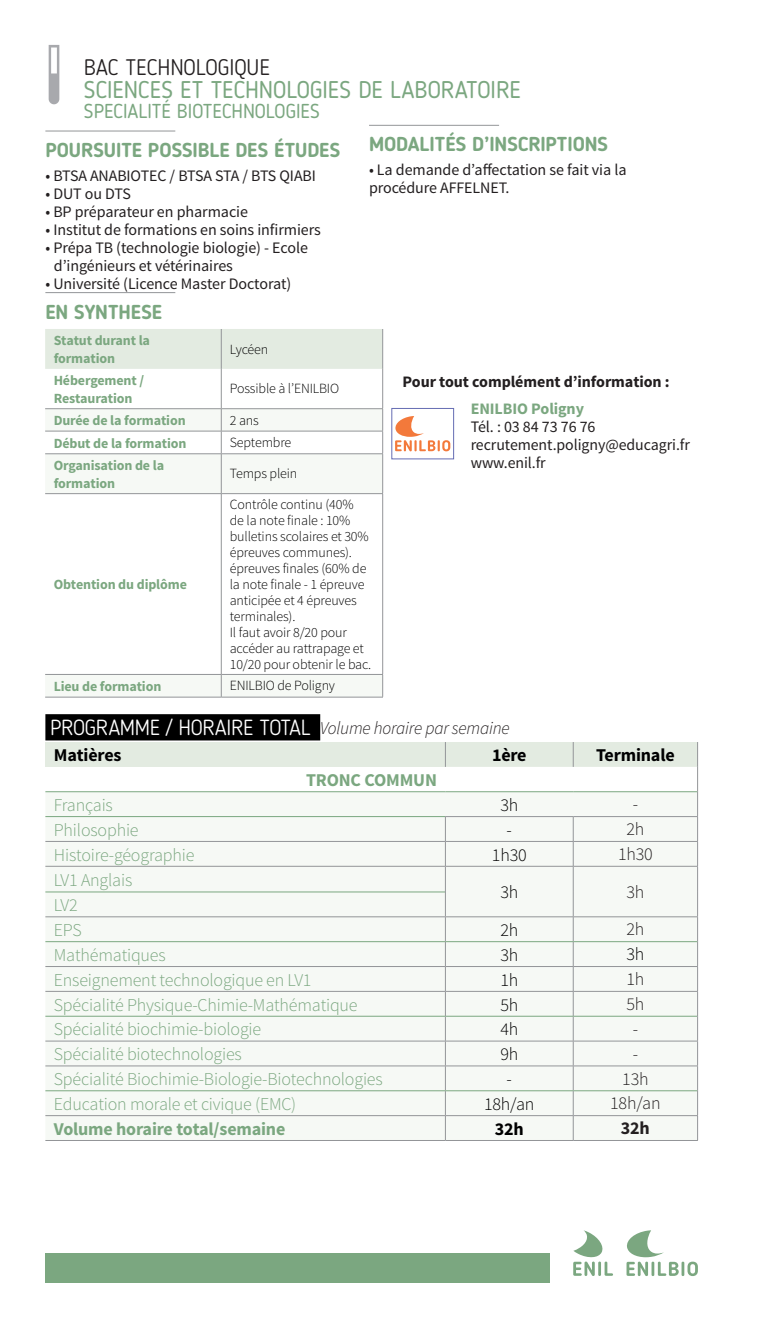
<style>
.page{position:relative;width:766px;height:1333px;background:#fff}
.page>*{position:absolute;margin:0;border:0;box-sizing:border-box;transform-origin:0 0}
.t1{font:24px "Blogger Sans";color:#7ba780}
.t2{font:300 22.4px "Blogger Sans";color:#231f20}
.t3{font:300 21.8px "Blogger Sans";letter-spacing:-.01em;color:#fff}
.t4{font:700 20px "Blogger Sans";letter-spacing:-.005em;color:#7ba780}
.t5{font:20px "Blogger Sans";color:#7ba780}
.t6{font:300 18px "Source Sans Pro";letter-spacing:-.01em;color:#7ba780}
.t7{font:700 18px "Source Sans Pro";letter-spacing:-.01em;color:#7ba780}
.t8{font:300 18px "Source Sans Pro";letter-spacing:-.01em;color:#000}
.t9{font:300 18px "Source Sans Pro";letter-spacing:-.01em;color:#231f20}
.t10{font:italic 300 18px "Source Sans Pro";letter-spacing:-.01em;color:#231f20}
.t11{font:700 18px "Source Sans Pro";letter-spacing:-.01em;color:#000001}
.t12{font:700 18px "Source Sans Pro";color:#000}
.t13{font:700 18px "Source Sans Pro";color:#231f20}
.t14{font:16px/18px "Source Sans Pro";letter-spacing:-.005em;color:#231f20}
.t15{font:700 16px "Source Sans Pro";letter-spacing:-.005em;color:#231f20}
.t16{font:300 14px/16px "Source Sans Pro";letter-spacing:-.01em;color:#000}
.t17{font:700 14px/18px "Source Sans Pro";letter-spacing:-.01em;color:#7ba780}
.s1{font-weight:700;color:#7ba780}
</style>
<div class="page">
<svg style="left:573px;top:1230px;width:40px;height:45px"></svg>
<hr style="left:681px;top:1261px;width:3px;height:14px;background:#7ba780">
<svg style="left:687px;top:1261px;width:10px;height:14px"></svg>
<svg style="left:626px;top:1230px;width:52px;height:45px"></svg>
<div style="left:391px;top:408px;width:63px;height:51px;background:#fff;border:1px solid #656db3"></div>
<div style="left:45px;top:714px;width:275px;height:26px;background:#000"></div>
<div style="left:45px;top:742px;width:400px;height:24px;background:#e3ebe1"></div>
<div style="left:45px;top:792px;width:400px;height:348px;background:#f6f9f5"></div>
<div style="left:45px;top:842px;width:400px;height:74px;background:#f6f9f5"></div>
<div style="left:45px;top:917px;width:400px;height:173px;background:#f6f9f5"></div>
<hr style="left:45px;top:865px;width:400px;height:1px;background:#939598">
<hr style="left:45px;top:991px;width:400px;height:1px;background:#939598">
<hr style="left:45px;top:1065px;width:400px;height:1px;background:#939598">
<hr style="left:573px;top:1140px;width:124px;height:1px;background:#939598">
<hr style="left:45px;top:891px;width:400px;height:1px;background:#7ba780">
<hr style="left:45px;top:916px;width:400px;height:1px;background:#939598">
<hr style="left:445px;top:1140px;width:128px;height:1px;background:#939598">
<hr style="left:45px;top:1140px;width:400px;height:1px;background:#939598">
<hr style="left:45px;top:791px;width:400px;height:1px;background:#7ba780">
<hr style="left:45px;top:941px;width:400px;height:1px;background:#7ba780">
<hr style="left:45px;top:966px;width:400px;height:1px;background:#939598">
<hr style="left:45px;top:1090px;width:400px;height:1px;background:#7ba780">
<hr style="left:45px;top:1115px;width:400px;height:1px;background:#939598">
<hr style="left:45px;top:1015px;width:400px;height:1px;background:#7ba780">
<hr style="left:45px;top:1040px;width:400px;height:1px;background:#939598">
<hr style="left:45px;top:816px;width:400px;height:1px;background:#7ba780">
<svg style="left:445px;top:742px;width:253px;height:398px"></svg>
<hr style="left:45px;top:841px;width:400px;height:1px;background:#939598">
<hr style="left:45px;top:130px;width:130px;height:1px;background:#939598">
<svg style="left:395px;top:416px;width:55px;height:35px"></svg>
<svg style="left:49px;top:45px;width:10px;height:59px"></svg>
<div style="left:45px;top:1253px;width:505px;height:29px;background:#7ba780"></div>
<hr style="left:369px;top:125px;width:130px;height:1px;background:#939598">
<hr style="left:45px;top:292px;width:130px;height:1px;background:#939598">
<div style="left:45px;top:329px;width:337px;height:40px;background:#e3ebe1"></div>
<svg style="left:45px;top:409px;width:337px;height:287px"></svg>
<hr style="left:221px;top:369px;width:1px;height:39px;background:#939598">
<hr style="left:382px;top:369px;width:1px;height:39px;background:#939598">
<hr style="left:221px;top:494px;width:1px;height:180px;background:#939598">
<hr style="left:382px;top:494px;width:1px;height:180px;background:#939598">
<hr style="left:382px;top:329px;width:1px;height:40px;background:#939598">
<hr style="left:221px;top:329px;width:1px;height:40px;background:#939598">
<hr style="left:221px;top:408px;width:162px;height:1px;background:#939598">
<svg style="left:382px;top:409px;width:1px;height:44px"></svg>
<hr style="left:221px;top:431px;width:162px;height:1px;background:#939598">
<hr style="left:221px;top:674px;width:162px;height:1px;background:#939598">
<svg style="left:382px;top:675px;width:1px;height:21px"></svg>
<hr style="left:221px;top:696px;width:162px;height:1px;background:#939598">
<hr style="left:45px;top:674px;width:176px;height:1px;background:#939598">
<svg style="left:221px;top:674px;width:1px;height:22px"></svg>
<hr style="left:45px;top:696px;width:176px;height:1px;background:#939598">
<hr style="left:221px;top:453px;width:162px;height:1px;background:#939598">
<hr style="left:382px;top:454px;width:1px;height:39px;background:#939598">
<hr style="left:221px;top:493px;width:162px;height:1px;background:#939598">
<hr style="left:45px;top:453px;width:176px;height:1px;background:#939598">
<hr style="left:221px;top:454px;width:1px;height:39px;background:#939598">
<hr style="left:45px;top:493px;width:176px;height:1px;background:#939598">
<hr style="left:45px;top:408px;width:176px;height:1px;background:#939598">
<svg style="left:221px;top:409px;width:1px;height:44px"></svg>
<hr style="left:45px;top:431px;width:176px;height:1px;background:#939598">
<p class="t2" style="left:84px;top:54px;width:187px">BAC TECHNOLOGIQUE</p>
<p class="t1" style="left:84px;top:75px;width:438px">SCIENCES ET TECHNOLOGIES DE LABORATOIRE</p>
<p class="t5" style="left:84px;top:99px;width:237px">SPECIALITÉ BIOTECHNOLOGIES</p>
<p class="t4" style="left:45px;top:138px;width:296px">POURSUITE POSSIBLE DES ÉTUDES</p>
<p class="t14" style="left:45px;top:167px;width:272px">• BTSA ANABIOTEC / BTSA STA / BTS QIABI</p>
<p class="t14" style="left:45px;top:185px;width:87px">• DUT ou DTS</p>
<p class="t14" style="left:45px;top:203px;width:204px">• BP préparateur en pharmacie</p>
<p class="t14" style="left:45px;top:221px;width:277px">• Institut de formations en soins infirmiers</p>
<p class="t14" style="left:54px;top:239px;width:255px;text-indent:-9px">• Prépa TB (technologie biologie) - Ecole d’ingénieurs et vétérinaires</p>
<p class="t14" style="left:45px;top:275px;width:247px">• Université (Licence Master Doctorat)</p>
<p class="t4" style="left:45px;top:299px;width:118px">EN SYNTHESE</p>
<p class="t17" style="left:54px;top:332px;width:98px">Statut durant la formation</p>
<p class="t16" style="left:230px;top:341px;width:40px">Lycéen</p>
<p class="t17" style="left:54px;top:372px;width:92px">Hébergement /<br>Restauration</p>
<p class="t16" style="left:230px;top:381px;width:111px">Possible à l’ENILBIO</p>
<p class="t17" style="left:54px;top:412px;width:133px">Durée de la formation</p>
<p class="t16" style="left:230px;top:412px;width:31px">2 ans</p>
<p class="t17" style="left:54px;top:434px;width:134px">Début de la formation</p>
<p class="t16" style="left:230px;top:434px;width:63px">Septembre</p>
<p class="t17" style="left:54px;top:457px;width:112px">Organisation de la formation</p>
<p class="t16" style="left:230px;top:466px;width:69px">Temps plein</p>
<p class="t4" style="left:369px;top:132px;width:240px">MODALITÉS D’INSCRIPTIONS</p>
<p class="t14" style="left:369px;top:161px;width:259px">• La demande d’affectation se fait via la procédure AFFELNET.</p>
<p class="t15" style="left:402px;top:371px;width:268px">Pour tout complément d’information :</p>
<p class="t14" style="left:470px;top:400px;width:221px"><span class="s1">ENILBIO Poligny<br></span>Tél. : 03 84 73 76 76 recrutement.poligny@educagri.fr www.enil.fr</p>
<p class="t17" style="left:54px;top:576px;width:135px">Obtention du diplôme</p>
<p class="t16" style="left:230px;top:496px;width:140px">Contrôle continu (40% de la note finale : 10% bulletins scolaires et 30% épreuves communes). épreuves finales (60% de la note finale - 1 épreuve anticipée et 4 épreuves terminales).</p>
<p class="t16" style="left:230px;top:624px;width:143px">Il faut avoir 8/20 pour accéder au rattrapage et<br>10/20 pour obtenir le bac.</p>
<p class="t17" style="left:54px;top:678px;width:109px">Lieu de formation</p>
<p class="t16" style="left:230px;top:678px;width:107px">ENILBIO de Poligny</p>
<p class="t3" style="left:50px;top:714px;width:262px">PROGRAMME / HORAIRE TOTAL</p>
<p class="t11" style="left:54px;top:743px;width:69px">Matières</p>
<p class="t11" style="left:492px;top:743px;width:36px">1ère</p>
<p class="t11" style="left:596px;top:743px;width:80px">Terminale</p>
<p class="t7" style="left:306px;top:768px;width:132px">TRONC COMMUN</p>
<p class="t6" style="left:54px;top:794px;width:60px">Français</p>
<p class="t8" style="left:500px;top:794px;width:19px">3h</p>
<p class="t9" style="left:632px;top:793px;width:7px">-</p>
<p class="t6" style="left:54px;top:818px;width:86px">Philosophie</p>
<p class="t8" style="left:506px;top:818px;width:7px">-</p>
<p class="t9" style="left:626px;top:818px;width:19px">2h</p>
<p class="t6" style="left:54px;top:843px;width:142px">Histoire-géographie</p>
<p class="t8" style="left:491px;top:843px;width:36px">1h30</p>
<p class="t9" style="left:617px;top:843px;width:36px">1h30</p>
<p class="t6" style="left:54px;top:869px;width:80px">LV1 Anglais</p>
<p class="t10" style="left:320px;top:717px;width:191px">Volume horaire par semaine</p>
<p class="t8" style="left:500px;top:881px;width:19px">3h</p>
<p class="t9" style="left:626px;top:880px;width:19px">3h</p>
<p class="t6" style="left:54px;top:894px;width:25px">LV2</p>
<p class="t6" style="left:54px;top:919px;width:29px">EPS</p>
<p class="t8" style="left:500px;top:919px;width:19px">2h</p>
<p class="t9" style="left:626px;top:918px;width:19px">2h</p>
<p class="t6" style="left:54px;top:943px;width:113px">Mathématiques</p>
<p class="t8" style="left:500px;top:943px;width:19px">3h</p>
<p class="t8" style="left:626px;top:943px;width:19px">3h</p>
<p class="t6" style="left:54px;top:968px;width:259px">Enseignement technologique en LV1</p>
<p class="t8" style="left:500px;top:968px;width:19px">1h</p>
<p class="t9" style="left:626px;top:968px;width:19px">1h</p>
<p class="t6" style="left:54px;top:993px;width:305px">Spécialité Physique-Chimie-Mathématique</p>
<p class="t8" style="left:500px;top:993px;width:19px">5h</p>
<p class="t9" style="left:626px;top:993px;width:19px">5h</p>
<p class="t6" style="left:54px;top:1018px;width:209px">Spécialité biochimie-biologie</p>
<p class="t8" style="left:500px;top:1018px;width:19px">4h</p>
<p class="t9" style="left:632px;top:1017px;width:7px">-</p>
<p class="t6" style="left:54px;top:1043px;width:189px">Spécialité biotechnologies</p>
<p class="t8" style="left:500px;top:1043px;width:19px">9h</p>
<p class="t6" style="left:54px;top:1068px;width:330px">Spécialité Biochimie-Biologie-Biotechnologies</p>
<p class="t8" style="left:506px;top:1068px;width:7px">-</p>
<p class="t9" style="left:622px;top:1067px;width:28px">13h</p>
<p class="t6" style="left:54px;top:1092px;width:244px">Education morale et civique (EMC)</p>
<p class="t8" style="left:484px;top:1092px;width:52px">18h/an</p>
<p class="t9" style="left:610px;top:1092px;width:52px">18h/an</p>
<p class="t7" style="left:54px;top:1117px;width:233px">Volume horaire total/semaine</p>
<p class="t12" style="left:494px;top:1117px;width:30px">32h</p>
<p class="t13" style="left:620px;top:1116px;width:30px">32h</p>
</div>
